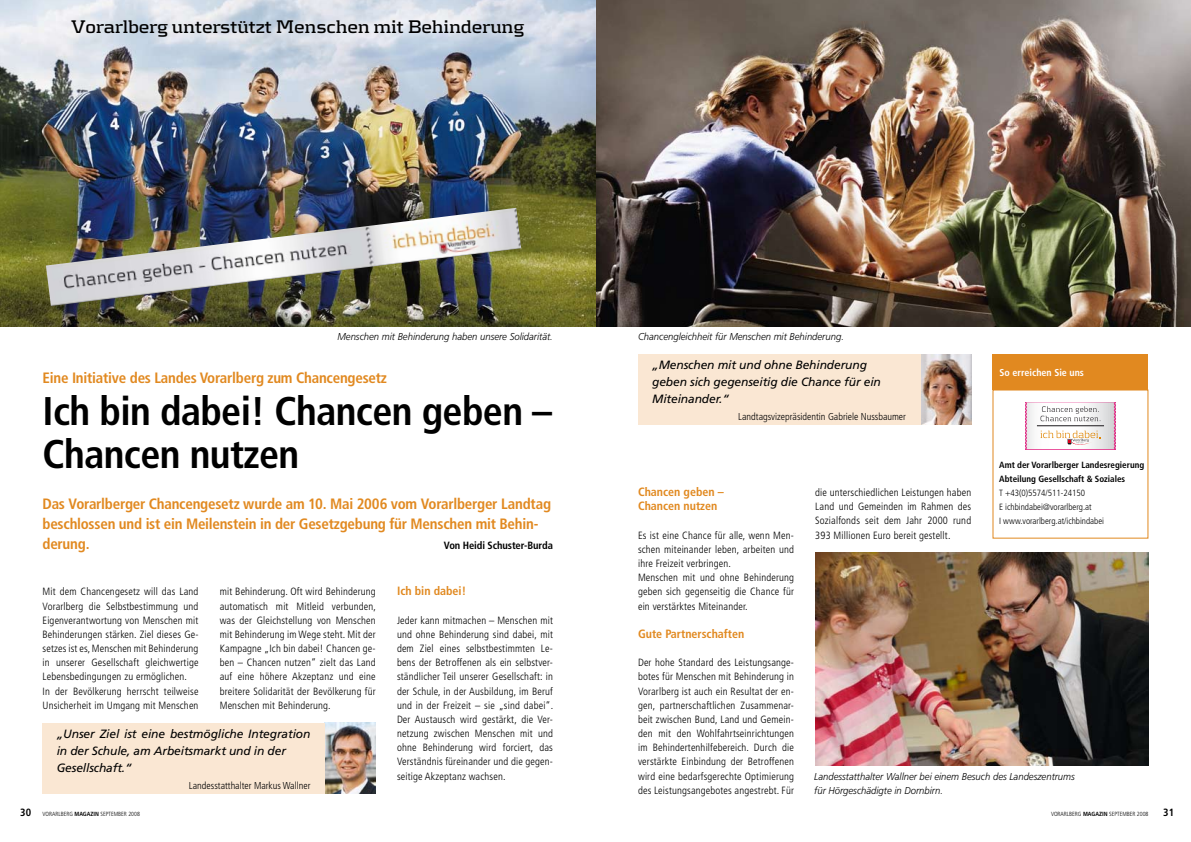
<style>
.page{position:relative;width:1191px;height:842px;background:#fff}
.page>*{position:absolute;margin:0;border:0;box-sizing:border-box;transform-origin:0 0}
.t1{font:700 condensed 40px/42.5px "Frutiger";letter-spacing:-.015em;color:#000}
.t2{font:700 19px "Kontrapunkt";letter-spacing:-.015em;color:#000}
.t3{font:700 condensed 15px/20px "Frutiger";letter-spacing:-.015em;color:#e18920}
.t4{font:italic 12px/17px "Frutiger";letter-spacing:-.01em;color:#000}
.t5{font:700 condensed 12px/14.2px "Frutiger";color:#e18920}
.t6{font:300 condensed 10.5px/14.2px "Frutiger";letter-spacing:.015em;color:#000;text-align:justify}
.t7{font:700 condensed 10.5px "Frutiger";letter-spacing:-.01em;color:#000}
.t8{font:italic 300 10px/14.2px "Frutiger";color:#000;scale:.95 1}
.t9{font:300 condensed 10px "Frutiger";color:#000}
.t10{font:700 condensed 10px "Frutiger";color:#fff}
.t11{font:300 condensed 9px/14.2px "Frutiger";color:#000}
.t12{font:700 condensed 9px/14.2px "Frutiger";color:#000}
.t13{font:300 condensed 6px "Frutiger";color:#000}
.s1{font-weight:700;font-size:10.5px}
.s2{font-weight:700}
</style>
<div class="page">
<img style="left:0;top:0;width:1191px;height:326px">
<img style="left:325px;top:723px;width:51px;height:71px">
<div style="left:43px;top:723px;width:282px;height:71px;background:#fae7d3"></div>
<img style="left:920px;top:354px;width:51px;height:70px">
<div style="left:638px;top:354px;width:282px;height:70px;background:#fae7d3"></div>
<img style="left:46px;top:208px;width:475px;height:98px">
<div style="left:992px;top:354px;width:156px;height:35px;background:#e18920"></div>
<svg style="left:1025px;top:402px;width:90px;height:47px"></svg>
<hr style="left:1037px;top:426px;width:67px;height:1px;background:#1a171b">
<img style="left:815px;top:553px;width:333px;height:212px">
<h2 class="t2" style="left:71px;top:15px;width:454px">Vorarlberg unterstützt Menschen mit Behinderung</h2>
<p class="t8" style="left:337px;top:330px;width:228px">Menschen mit Behinderung haben unsere Solidarität.</p>
<h3 class="t3" style="left:43px;top:367px;width:346px">Eine Initiative des Landes Vorarlberg zum Chancengesetz</h3>
<h1 class="t1" style="left:43px;top:390px;width:511px">Ich bin dabei! Chancen geben –<br>Chancen nutzen</h1>
<h3 class="t3" style="left:43px;top:494px;width:510px">Das Vorarlberger Chancengesetz wurde am 10. Mai 2006 vom Vorarlberger Landtag beschlossen und ist ein Meilenstein in der Gesetzgebung für Menschen mit Behin&shy;derung.</h3>
<p class="t7" style="left:444px;top:539px;width:111px">Von Heidi Schuster-Burda</p>
<p class="t6" style="left:43px;top:585px;width:157px;text-align:left">Mit dem Chancengesetz will das Land Vorarlberg die Selbstbestimmung und Eigenverantwortung von Menschen mit Behinderungen stärken. Ziel dieses Ge&shy;setzes ist es, Menschen mit Behinderung in unserer Gesellschaft gleichwertige Lebensbedingungen zu ermöglichen.<br>In der Bevölkerung herrscht teilweise Unsicherheit im Umgang mit Menschen</p>
<p class="t6" style="left:220px;top:585px;width:158px">mit Behinderung. Oft wird Behinderung automatisch mit Mitleid verbunden, was der Gleichstellung von Menschen mit Behinderung im Wege steht. Mit der Kampagne „Ich bin dabei! Chancen ge&shy;ben – Chancen nutzen“ zielt das Land auf eine höhere Akzeptanz und eine breitere Solidarität der Bevölkerung für Menschen mit Behinderung.</p>
<p class="t5" style="left:397px;top:584px;width:71px">Ich bin dabei!</p>
<p class="t6" style="left:397px;top:613px;width:158px">Jeder kann mitmachen – Menschen mit und ohne Behinderung sind dabei, mit dem Ziel eines selbstbestimmten Le&shy;bens der Betroffenen als ein selbstver&shy;ständlicher Teil unserer Gesellschaft: in der Schule, in der Ausbildung, im Beruf und in der Freizeit – sie „sind dabei“.<br>Der Austausch wird gestärkt, die Ver&shy;netzung zwischen Menschen mit und ohne Behinderung wird forciert, das Verständnis füreinander und die gegen&shy;seitige Akzeptanz wachsen.</p>
<p class="t4" style="left:57px;top:725px;width:255px">„Unser Ziel ist eine bestmögliche Integration in der Schule, am Arbeitsmarkt und in der<br>Gesellschaft.“</p>
<p class="t9" style="left:189px;top:779px;width:123px">Landesstatthalter Markus Wallner</p>
<p class="t8" style="left:638px;top:330px;width:218px">Chancengleichheit für Menschen mit Behinderung.</p>
<p class="t4" style="left:652px;top:356px;width:230px">„Menschen mit und ohne Behinderung geben sich gegenseitig die Chance für ein<br>Miteinander.“</p>
<p class="t9" style="left:738px;top:410px;width:169px">Landtagsvizepräsidentin Gabriele Nussbaumer</p>
<p class="t10" style="left:999px;top:366px;width:86px">So erreichen Sie uns</p>
<p class="t5" style="left:638px;top:485px;width:87px">Chancen geben –<br>Chancen nutzen</p>
<p class="t6" style="left:638px;top:528px;width:157px;text-align:left">Es ist eine Chance für alle, wenn Men&shy;schen miteinander leben, arbeiten und ihre Freizeit verbringen.<br>Menschen mit und ohne Behinderung geben sich gegenseitig die Chance für ein verstärktes Miteinander.</p>
<p class="t5" style="left:638px;top:627px;width:108px">Gute Partnerschaften</p>
<p class="t6" style="left:638px;top:656px;width:157px">Der hohe Standard des Leistungsange&shy;botes für Menschen mit Behinderung in Vorarlberg ist auch ein Resultat der en&shy;gen, partnerschaftlichen Zusammenar&shy;beit zwischen Bund, Land und Gemein&shy;den mit den Wohlfahrtseinrichtungen im Behindertenhilfebereich. Durch die verstärkte Einbindung der Betroffenen wird eine bedarfsgerechte Optimierung des Leistungsangebotes angestrebt. Für</p>
<p class="t6" style="left:815px;top:485px;width:157px">die unterschiedlichen Leistungen haben Land und Gemeinden im Rahmen des Sozialfonds seit dem Jahr 2000 rund 393 Millionen Euro bereit gestellt.</p>
<p class="t12" style="left:999px;top:458px;width:146px">Amt der Vorarlberger Landesregierung<br>Abteilung Gesellschaft &amp; Soziales</p>
<p class="t11" style="left:999px;top:486px;width:106px">T +43(0)5574/511-24150<br>E ichbindabei@vorarlberg.at<br>I www.vorarlberg.at/ichbindabei</p>
<p class="t8" style="left:814px;top:769px;width:276px">Landesstatthalter Wallner bei einem Besuch des Landeszentrums für Hörgeschädigte in Dornbirn.</p>
<p class="t13" style="left:20px;top:810px;width:30px"><span class="s1">30</span> Vorarlberg</p>
<p class="t13" style="left:75px;top:810px;width:67px"><span class="s2">Magazin</span> SEPTEMBER 2008</p>
<p class="t13" style="left:1051px;top:810px;width:7px">Vorarlberg</p>
<p class="t13" style="left:1083px;top:810px;width:67px"><span class="s2">Magazin</span> SEPTEMBER 2008</p>
<p class="t7" style="left:1163px;top:806px;width:12px">31</p>
</div>
